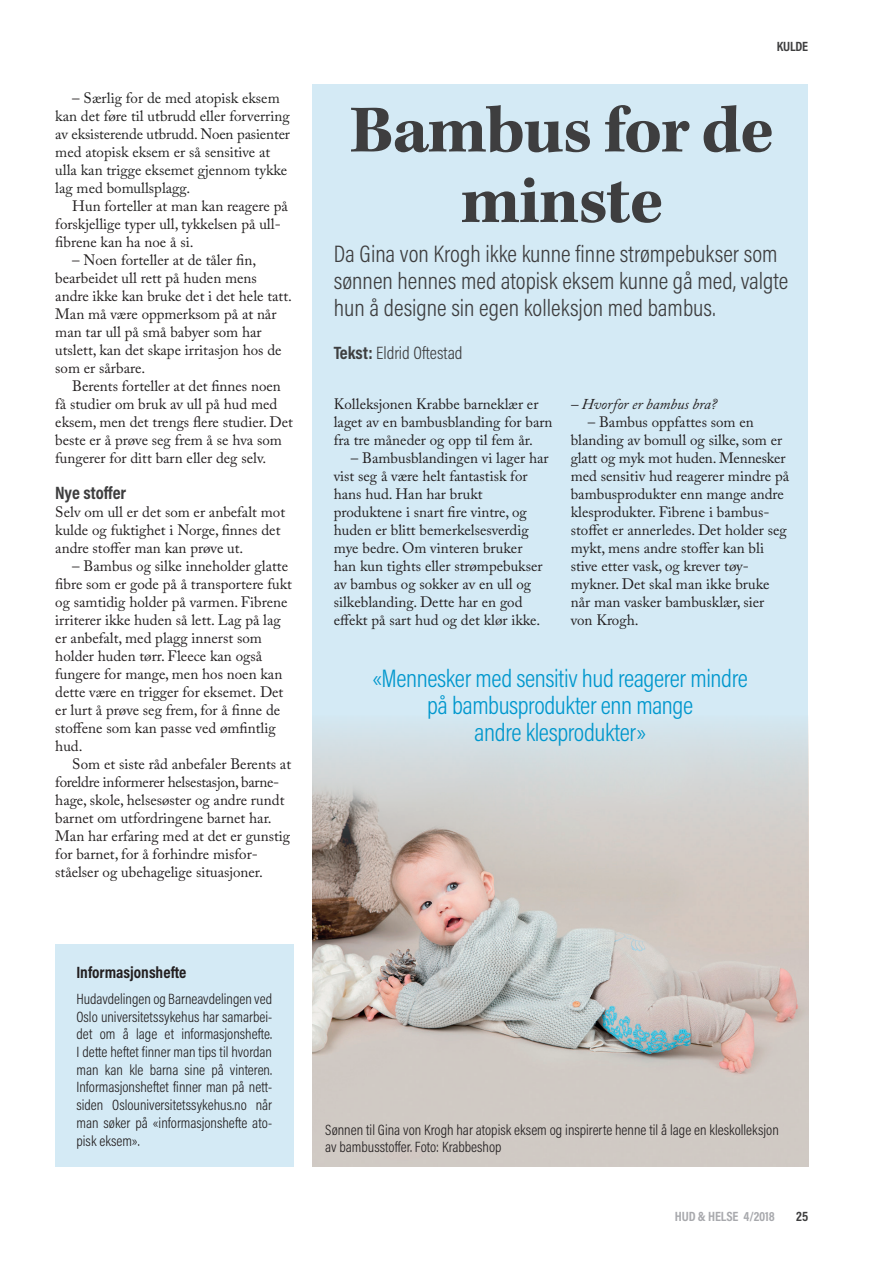
<style>
.page{position:relative;width:893px;height:1263px;background:#fff}
.page>*{position:absolute;margin:0;border:0;box-sizing:border-box;transform-origin:0 0}
.t1{font:700 69px/70.5px "Kepler Std";letter-spacing:-.02em;color:#3e3e3f;text-align:center}
.t2{font:300 25.5px/27px "Acumin Pro Cond";letter-spacing:-.015em;color:#0097cd;text-align:center}
.t3{font:300 24px/27px "Acumin Pro Cond";color:#3e3e3f}
.t4{font:300 18px "Acumin Pro Cond";color:#3e3e3f}
.t5{font:700 18px "Acumin Pro Cond";color:#3e3e3f}
.t6{font:700 16.5px "Acumin Pro Cond";color:#231f20}
.t7{font:15px/18px "Adobe Caslon Pro";color:#231f20}
.t8{font:300 15px/17.7px "Acumin Pro Cond";color:#231f20;text-align:justify}
.t9{font:15px/18px "Adobe Caslon Pro";color:#222}
.t10{font:italic 15px "Adobe Caslon Pro";color:#231f20}
.t11{font:700 13.5px "Acumin Pro Cond";letter-spacing:-.015em;color:#a8a9ad}
.t12{font:700 13.5px "Acumin Pro Cond";letter-spacing:-.01em;color:#3e3e3f}
.s1{color:#231f20}
.s2{font-weight:700}
</style>
<div class="page">
<div style="left:313px;top:84px;width:495px;height:1081px;background:#d4eaf5"></div>
<div style="left:55px;top:944px;width:238px;height:223px;background:#d4eaf5"></div>
<img style="left:313px;top:730px;width:495px;height:436px">
<p class="t9" style="left:55px;top:89px;width:236px;text-indent:17px"><span class="s1">–</span> Særlig for de med atopisk eksem kan det føre til utbrudd eller forverring av eksisterende utbrudd. Noen pasienter med atopisk eksem er så sensitive at ulla kan trigge eksemet gjennom tykke lag med bomullsplagg.</p>
<p class="t7" style="left:55px;top:197px;width:234px;text-indent:17px">Hun forteller at man kan reagere på forskjellige typer ull, tykkelsen på ull&shy;fibrene kan ha noe å si.</p>
<p class="t7" style="left:55px;top:251px;width:238px;text-indent:17px">– Noen forteller at de tåler fin, bearbeidet ull rett på huden mens andre ikke kan bruke det i det hele tatt.<br>Man må være oppmerksom på at når man tar ull på små babyer som har utslett, kan det skape irritasjon hos de som er sårbare.</p>
<p class="t7" style="left:55px;top:377px;width:239px;text-indent:17px">Berents forteller at det finnes noen få studier om bruk av ull på hud med eksem, men det trengs flere studier. Det beste er å prøve seg frem å se hva som fungerer for ditt barn eller deg selv.</p>
<p class="t5" style="left:55px;top:481px;width:72px">Nye stoffer</p>
<p class="t7" style="left:55px;top:503px;width:231px">Selv om ull er det som er anbefalt mot kulde og fuktighet i Norge, finnes det andre stoffer man kan prøve ut.</p>
<p class="t7" style="left:55px;top:557px;width:238px;text-indent:17px">– Bambus og silke inneholder glatte fibre som er gode på å transportere fukt og samtidig holder på varmen. Fibrene irriterer ikke huden så lett. Lag på lag er anbefalt, med plagg innerst som holder huden tørr. Fleece kan også fungere for mange, men hos noen kan dette være en trigger for eksemet. Det er lurt å prøve seg frem, for å finne de stoffene som kan passe ved ømfintlig hud.</p>
<p class="t7" style="left:55px;top:755px;width:237px;text-indent:17px">Som et siste råd anbefaler Berents at foreldre informerer helsestasjon, barne&shy;hage, skole, helsesøster og andre rundt barnet om utfordringene barnet har.<br>Man har erfaring med at det er gunstig for barnet, for å forhindre misfor&shy;ståelser og ubehagelige situasjoner.</p>
<p class="t12" style="left:777px;top:37px;width:33px">KULDE</p>
<h1 class="t1" style="left:350px;top:97px;width:425px">Bambus for de minste</h1>
<h3 class="t3" style="left:334px;top:239px;width:456px">Da Gina von Krogh ikke kunne finne strømpebukser som sønnen hennes med atopisk eksem kunne gå med, valgte hun å designe sin egen kolleksjon med bambus.</h3>
<p class="t4" style="left:334px;top:341px;width:130px"><span class="s2">Tekst:</span> Eldrid Oftestad</p>
<p class="t7" style="left:334px;top:395px;width:220px">Kolleksjonen Krabbe barneklær er laget av en bambusblanding for barn fra tre måneder og opp til fem år.</p>
<p class="t7" style="left:334px;top:449px;width:216px;text-indent:17px">– Bambusblandingen vi lager har vist seg å være helt fantastisk for hans hud. Han har brukt produktene i snart fire vintre, og huden er blitt bemerkelsesverdig mye bedre. Om vinteren bruker han kun tights eller strømpebukser av bambus og sokker av en ull og silkeblanding. Dette har en god effekt på sart hud og det klør ikke.</p>
<p class="t10" style="left:571px;top:395px;width:148px">– Hvorfor er bambus bra?</p>
<p class="t7" style="left:571px;top:413px;width:220px;text-indent:17px">– Bambus oppfattes som en blanding av bomull og silke, som er glatt og myk mot huden. Mennesker med sensitiv hud reagerer mindre på bambusprodukter enn mange andre klesprodukter. Fibrene i bambus&shy;stoffet er annerledes. Det holder seg mykt, mens andre stoffer kan bli stive etter vask, og krever tøy&shy;mykner. Det skal man ikke bruke når man vasker bambusklær, sier von Krogh.</p>
<h2 class="t2" style="left:373px;top:664px;width:377px">«Mennesker med sensitiv hud reagerer mindre på bambusprodukter enn mange<br>andre klesprodukter»</h2>
<p class="t6" style="left:77px;top:961px;width:111px">Informasjonshefte</p>
<p class="t8" style="left:77px;top:990px;width:197px">Hudavdelingen og Barneavdelingen ved Oslo universitetssykehus har samarbei&shy;det om å lage et informasjonshefte.<br>I dette heftet finner man tips til hvordan man kan kle barna sine på vinteren.<br>Informasjonsheftet finner man på nett&shy;siden Oslouniversitetssykehus.no når man søker på «informasjonshefte ato&shy;pisk eksem».</p>
<p class="t8" style="left:325px;top:1120px;width:455px">Sønnen til Gina von Krogh har atopisk eksem og inspirerte henne til å lage en kleskolleksjon av bambusstoffer. Foto: Krabbeshop</p>
<p class="t11" style="left:675px;top:1208px;width:101px">HUD &amp; HELSE 4/2018</p>
<p class="t12" style="left:796px;top:1208px;width:13px">25</p>
</div>
